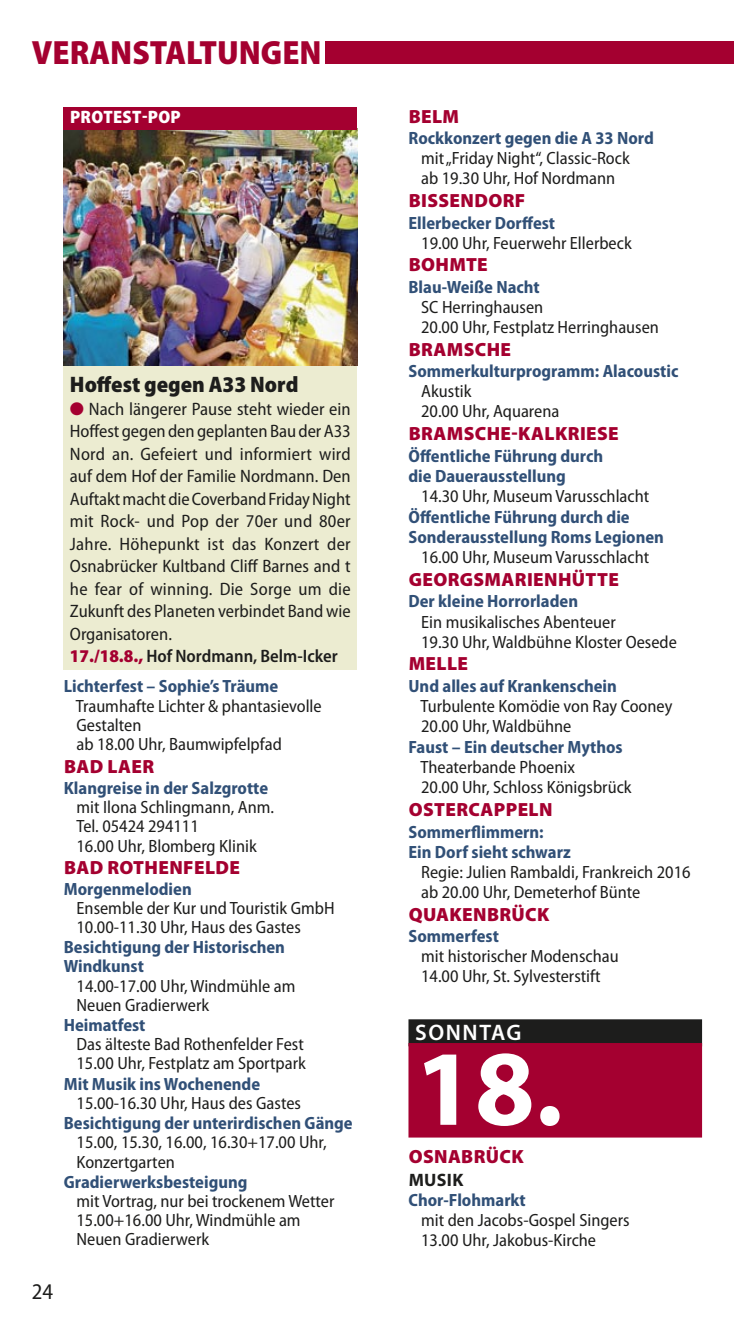
<style>
.page{position:relative;width:734px;height:1340px;background:#fff}
.page>*{position:absolute;margin:0;border:0;box-sizing:border-box;transform-origin:0 0}
.t1{font:700 108px "Myriad Pro";color:#fff}
.t2{font:900 semi-condensed 33.75px "Myriad Pro";color:#a40030}
.t3{font:900 semi-condensed 22.5px "Myriad Pro";color:#1d1d1c}
.t4{font:600 22.5px "Myriad Pro";letter-spacing:.07em;color:#fff}
.t5{font:semi-condensed 22.5px "Myriad Pro";color:#1d1d1c}
.t6{font:900 19.12px "Myriad Pro";letter-spacing:.02em;color:#a40030}
.t7{font:semi-condensed 18px/22.5px "Myriad Pro";color:#1d1d1c;text-align:justify}
.t8{font:600 semi-condensed 18px "Myriad Pro";color:#1d1d1c}
.t9{font:900 semi-condensed 18px "Myriad Pro";letter-spacing:.02em;color:#fff}
.t10{font:700 18px "Myriad Pro";letter-spacing:.02em;color:#1d1d1c}
.t11{font:semi-condensed 17.78px/20px "Myriad Pro";color:#1d1d1c}
.t12{font:700 semi-condensed 17.78px/20px "Myriad Pro";color:#315077}
.s1{color:#a40030}
.s2{font-weight:900;color:#a40030}
.s3{font-weight:700;color:#315077}
.s4{font-weight:400;color:#1d1d1c}
</style>
<div class="page">
<div style="left:408px;top:1019px;width:294px;height:27px;background:#1d1d1c"></div>
<div style="left:408px;top:1043px;width:294px;height:94px;background:#a40030"></div>
<div style="left:325px;top:41px;width:408px;height:23px;background:#a40030"></div>
<div style="left:64px;top:355px;width:293px;height:315px;background:#ececd1"></div>
<img style="left:64px;top:130px;width:293px;height:236px">
<div style="left:63px;top:107px;width:294px;height:23px;background:#a40030"></div>
<p class="t2" style="left:32px;top:40px;width:291px">VERANSTALTUNGEN</p>
<p class="t9" style="left:70px;top:110px;width:112px">PROTEST-POP</p>
<p class="t3" style="left:70px;top:376px;width:230px">Hoffest gegen A33 Nord</p>
<p class="t7" style="left:70px;top:399px;width:282px"><span class="s1">●</span> Nach längerer Pause steht wieder ein Hoffest gegen den geplanten Bau der A33<br>Nord an. Gefeiert und informiert wird auf dem Hof der Familie Nordmann. Den Auftakt macht die Coverband Friday Night mit Rock- und Pop der 70er und 80er Jahre. Höhepunkt ist das Konzert der Osnabrücker Kultband Cliff Barnes and t he fear of winning. Die Sorge um die Zukunft des Planeten verbindet Band wie Organisatoren.</p>
<p class="t8" style="left:70px;top:649px;width:269px"><span class="s2">17./18.8.,</span> Hof Nordmann, Belm-Icker</p>
<p class="t11" style="left:76px;top:678px;width:247px;line-height:19.3px;text-indent:-12px"><span class="s3">Lichterfest – Sophie’s Träume<br></span>Traumhafte Lichter &amp; phantasievolle<br>Gestalten<br>ab 18.00 Uhr, Baumwipfelpfad</p>
<p class="t6" style="left:64px;top:755px;width:92px">BAD LAER</p>
<p class="t11" style="left:76px;top:779px;width:199px;line-height:19.3px;text-indent:-13px"><span class="s3">Klangreise in der Salzgrotte </span>mit Ilona Schlingmann, Anm.<br>Tel. 05424 294111<br>16.00 Uhr, Blomberg Klinik</p>
<p class="t6" style="left:64px;top:856px;width:177px">BAD ROTHENFELDE</p>
<p class="t11" style="left:76px;top:880px;width:259px;line-height:19.1px;text-indent:-13px"><span class="s3">Morgenmelodien<br></span>Ensemble der Kur und Touristik GmbH<br>10.00-11.30 Uhr, Haus des Gastes</p>
<p class="t12" style="left:64px;top:938px;width:223px">Besichtigung der Historischen</p>
<p class="t12" style="left:64px;top:957px;width:82px">Windkunst</p>
<p class="t11" style="left:77px;top:977px;width:220px">14.00-17.00 Uhr, Windmühle am</p>
<p class="t11" style="left:76px;top:996px;width:134px">Neuen Gradierwerk</p>
<p class="t11" style="left:76px;top:1017px;width:231px;line-height:19.1px;text-indent:-13px"><span class="s3">Heimatfest<br></span>Das älteste Bad Rothenfelder Fest<br>15.00 Uhr, Festplatz am Sportpark</p>
<p class="t11" style="left:77px;top:1075px;width:226px;line-height:19.1px;text-indent:-13px"><span class="s3">Mit Musik ins Wochenende<br></span>15.00-16.30 Uhr, Haus des Gastes</p>
<p class="t11" style="left:76px;top:1115px;width:278px;line-height:19.1px;text-indent:-13px"><span class="s3">Besichtigung der unterirdischen Gänge<br></span>15.00, 15.30, 16.00, 16.30+17.00 Uhr,<br>Konzertgarten</p>
<p class="t11" style="left:76px;top:1173px;width:259px;line-height:19.1px;text-indent:-13px"><span class="s3">Gradierwerksbesteigung<br></span>mit Vortrag, nur bei trockenem Wetter<br>15.00+16.00 Uhr, Windmühle am<br>Neuen Gradierwerk</p>
<p class="t5" style="left:32px;top:1283px;width:23px">24</p>
<p class="t6" style="left:408px;top:105px;width:52px">BELM</p>
<p class="t11" style="left:421px;top:130px;width:234px;text-indent:-13px"><span class="s3">Rockkonzert gegen die A 33 Nord </span>mit „Friday Night“, Classic-Rock<br>ab 19.30 Uhr, Hof Nordmann</p>
<p class="t6" style="left:408px;top:189px;width:118px">BISSENDORF</p>
<p class="t11" style="left:421px;top:214px;width:212px;text-indent:-13px"><span class="s3">Ellerbecker Dorffest<br></span>19.00 Uhr, Feuerwehr Ellerbeck</p>
<p class="t6" style="left:408px;top:254px;width:81px">BOHMTE</p>
<p class="t11" style="left:421px;top:278px;width:239px;text-indent:-13px"><span class="s3">Blau-Weiße Nacht<br></span>SC Herringhausen<br>20.00 Uhr, Festplatz Herringhausen</p>
<p class="t6" style="left:408px;top:338px;width:104px">BRAMSCHE</p>
<p class="t12" style="left:421px;top:363px;width:259px;text-indent:-13px">Sommerkulturprogramm: Alacoustic<br><span class="s4">Akustik<br>20.00 Uhr, Aquarena</span></p>
<p class="t6" style="left:408px;top:422px;width:212px">BRAMSCHE-KALKRIESE</p>
<p class="t12" style="left:408px;top:447px;width:196px">Öffentliche Führung durch</p>
<p class="t12" style="left:408px;top:467px;width:159px">die Dauerausstellung</p>
<p class="t11" style="left:421px;top:487px;width:229px">14.30 Uhr, Museum Varusschlacht</p>
<p class="t12" style="left:408px;top:508px;width:223px">Öffentliche Führung durch die</p>
<p class="t12" style="left:408px;top:528px;width:257px">Sonderausstellung Roms Legionen</p>
<p class="t11" style="left:421px;top:549px;width:229px">16.00 Uhr, Museum Varusschlacht</p>
<p class="t6" style="left:408px;top:568px;width:212px">GEORGSMARIENHÜTTE</p>
<p class="t11" style="left:421px;top:593px;width:257px;text-indent:-13px"><span class="s3">Der kleine Horrorladen<br></span>Ein musikalisches Abenteuer<br>19.30 Uhr, Waldbühne Kloster Oesede</p>
<p class="t6" style="left:408px;top:652px;width:61px">MELLE</p>
<p class="t11" style="left:420px;top:677px;width:253px;text-indent:-12px"><span class="s3">Und alles auf Krankenschein<br></span>Turbulente Komödie von Ray Cooney<br>20.00 Uhr, Waldbühne</p>
<p class="t11" style="left:420px;top:739px;width:212px;text-indent:-12px"><span class="s3">Faust – Ein deutscher Mythos<br></span>Theaterbande Phoenix<br>20.00 Uhr, Schloss Königsbrück</p>
<p class="t6" style="left:408px;top:798px;width:145px">OSTERCAPPELN</p>
<p class="t12" style="left:408px;top:823px;width:137px">Sommerflimmern:</p>
<p class="t12" style="left:408px;top:843px;width:164px">Ein Dorf sieht schwarz</p>
<p class="t11" style="left:421px;top:863px;width:271px">Regie: Julien Rambaldi, Frankreich 2016</p>
<p class="t11" style="left:421px;top:883px;width:221px">ab 20.00 Uhr, Demeterhof Bünte</p>
<p class="t6" style="left:408px;top:902px;width:142px">QUAKENBRÜCK</p>
<p class="t11" style="left:421px;top:927px;width:199px;text-indent:-13px"><span class="s3">Sommerfest<br></span>mit historischer Modenschau<br>14.00 Uhr, St. Sylvesterstift</p>
<p class="t4" style="left:415px;top:1019px;width:108px">SONNTAG</p>
<p class="t1" style="left:415px;top:1024px;width:149px">18.</p>
<p class="t6" style="left:408px;top:1145px;width:117px">OSNABRÜCK</p>
<p class="t10" style="left:408px;top:1168px;width:56px">MUSIK</p>
<p class="t11" style="left:421px;top:1191px;width:210px;text-indent:-13px"><span class="s3">Chor-Flohmarkt<br></span>mit den Jacobs-Gospel Singers<br>13.00 Uhr, Jakobus-Kirche</p>
</div>
